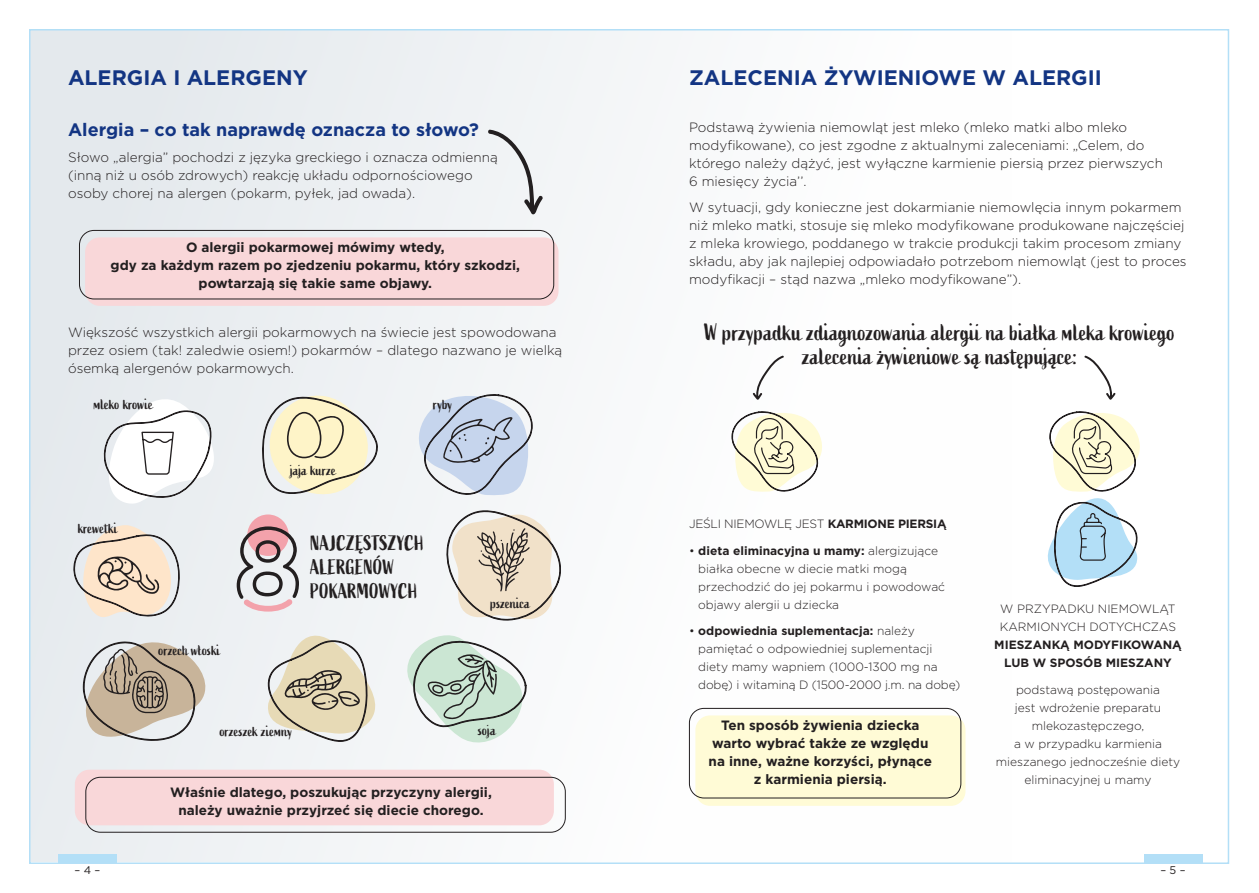
<style>
.page{position:relative;width:1259px;height:893px;background:#fff}
.page>*{position:absolute;margin:0;border:0;box-sizing:border-box;transform-origin:0 0}
.t1{font:24px/24px "Active";color:#231f20;text-align:center}
.t2{font:700 21px "Gotham";color:#133583}
.t3{font:21px/24px "Active";color:#231f20}
.t4{font:700 18px "Gotham";color:#133583}
.t5{font:15px "Active";color:#231f20}
.t6{font:300 13.5px/18px "Gotham";color:#231f20}
.t7{font:700 13.5px/18px "Gotham";color:#231f20;text-align:center}
.t8{font:300 12px/18px "Gotham";color:#231f20}
.t9{font:300 12px "Gotham";letter-spacing:-.02em;color:#231f20}
.t10{font:11.1px "Gotham";color:#231f20}
.s1{font-weight:700}
</style>
<div class="page">
<div style="left:30px;top:30px;width:981px;height:832px;background:linear-gradient(to right,#e4e9ed,#fff)"></div>
<div style="left:85px;top:237px;width:473px;height:69px;background:#f9d7d9;border-radius:15px"></div>
<div style="left:75px;top:770px;width:479px;height:55px;background:#f9d7d9;border-radius:15px"></div>
<div style="left:695px;top:715px;width:270px;height:91px;background:#fffbd6;border-radius:15px"></div>
<div style="left:247px;top:514px;width:42px;height:42px;background:#f3a2ab;border-radius:50%"></div>
<svg style="left:237px;top:526px;width:62px;height:86px"></svg>
<svg style="left:487px;top:129px;width:57px;height:86px"></svg>
<div style="left:79px;top:230px;width:475px;height:69px;border:1px solid #231f20;border-radius:15px"></div>
<div style="left:85px;top:777px;width:481px;height:56px;border:1px solid #231f20;border-radius:15px"></div>
<div style="left:689px;top:708px;width:272px;height:90px;border:1px solid #231f20;border-radius:15px"></div>
<svg style="left:731px;top:411px;width:93px;height:81px"></svg>
<svg style="left:1047px;top:411px;width:93px;height:176px"></svg>
<svg style="left:752px;top:355px;width:32px;height:45px"></svg>
<svg style="left:1084px;top:355px;width:32px;height:45px"></svg>
<svg style="left:103px;top:381px;width:112px;height:123px"></svg>
<svg style="left:416px;top:393px;width:116px;height:103px"></svg>
<svg style="left:73px;top:525px;width:107px;height:93px;background:#dfd2c4"></svg>
<svg style="left:445px;top:510px;width:116px;height:112px"></svg>
<svg style="left:402px;top:632px;width:126px;height:124px"></svg>
<svg style="left:266px;top:620px;width:115px;height:122px"></svg>
<svg style="left:75px;top:639px;width:137px;height:108px;background:#c7bfb4"></svg>
<svg style="left:262px;top:390px;width:116px;height:118px"></svg>
<div style="left:58px;top:855px;width:59px;height:8px;background:#b3dff7"></div>
<div style="left:1143px;top:855px;width:59px;height:8px;background:#b3dff7"></div>
<p class="t2" style="left:68px;top:63px;width:241px">ALERGIA I ALERGENY</p>
<p class="t2" style="left:689px;top:63px;width:414px">ZALECENIA ŻYWIENIOWE W ALERGII</p>
<p class="t4" style="left:68px;top:117px;width:412px">Alergia – co tak naprawdę oznacza to słowo?</p>
<p class="t6" style="left:68px;top:148px;width:431px">Słowo „alergia” pochodzi z języka greckiego i oznacza odmienną (inną niż u osób zdrowych) reakcję układu odpornościowego osoby chorej na alergen (pokarm, pyłek, jad owada).</p>
<p class="t7" style="left:111px;top:238px;width:411px">O alergii pokarmowej mówimy wtedy,<br>gdy za każdym razem po zjedzeniu pokarmu, który szkodzi, powtarzają się takie same objawy.</p>
<p class="t6" style="left:68px;top:323px;width:496px">Większość wszystkich alergii pokarmowych na świecie jest spowodowana przez osiem (tak! zaledwie osiem!) pokarmów – dlatego nazwano je wielką ósemką alergenów pokarmowych.</p>
<p class="t5" style="left:94px;top:395px;width:61px">mleko krowie</p>
<p class="t5" style="left:78px;top:519px;width:41px">krewetki</p>
<p class="t5" style="left:159px;top:642px;width:63px">orzech włoski</p>
<p class="t5" style="left:290px;top:461px;width:47px">jaja kurze</p>
<p class="t5" style="left:433px;top:395px;width:21px">ryby</p>
<p class="t3" style="left:310px;top:532px;width:115px">NAJCZĘSTSZYCH<br>ALERGENÓW<br>POKARMOWYCH</p>
<p class="t5" style="left:490px;top:594px;width:41px">pszenica</p>
<p class="t5" style="left:220px;top:723px;width:74px">orzeszek ziemny</p>
<p class="t5" style="left:478px;top:721px;width:19px">soja</p>
<p class="t7" style="left:170px;top:783px;width:323px">Właśnie dlatego, poszukując przyczyny alergii, należy uważnie przyjrzeć się diecie chorego.</p>
<p class="t6" style="left:689px;top:118px;width:475px">Podstawą żywienia niemowląt jest mleko (mleko matki albo mleko modyfikowane), co jest zgodne z aktualnymi zaleceniami: „Celem, do którego należy dążyć, jest wyłączne karmienie piersią przez pierwszych 6 miesięcy życia’’.</p>
<p class="t6" style="left:689px;top:198px;width:499px">W sytuacji, gdy konieczne jest dokarmianie niemowlęcia innym pokarmem niż mleko matki, stosuje się mleko modyfikowane produkowane najczęściej z mleka krowiego, poddanego w trakcie produkcji takim procesom zmiany składu, aby jak najlepiej odpowiadało potrzebom niemowląt (jest to proces modyfikacji – stąd nazwa „mleko modyfikowane”).</p>
<p class="t1" style="left:704px;top:321px;width:472px">W przypadku zdiagnozowania alergii na białka mleka krowiego zalecenia żywieniowe są następujące:</p>
<p class="t9" style="left:689px;top:517px;width:259px">JEŚLI NIEMOWLĘ JEST <span class="s1">KARMIONE PIERSIĄ</span></p>
<p class="t8" style="left:698px;top:541px;width:248px;text-indent:-9px">• <span class="s1">dieta eliminacyjna u mamy:</span> alergizujące białka obecne w diecie matki mogą przechodzić do jej pokarmu i powodować objawy alergii u dziecka</p>
<p class="t8" style="left:698px;top:622px;width:264px;text-indent:-9px">• <span class="s1">odpowiednia suplementacja:</span> należy pamiętać o odpowiedniej suplementacji diety mamy wapniem (1000-1300 mg na dobę) i witaminą D (1500-2000 j.m. na dobę)</p>
<p class="t7" style="left:708px;top:717px;width:225px">Ten sposób żywienia dziecka warto wybrać także ze względu na inne, ważne korzyści, płynące z karmienia piersią.</p>
<p class="t8" style="left:994px;top:600px;width:189px;text-align:center">W PRZYPADKU NIEMOWLĄT<br>KARMIONYCH DOTYCHCZAS<br><span class="s1">MIESZANKĄ MODYFIKOWANĄ<br>LUB W SPOSÓB MIESZANY</span></p>
<p class="t8" style="left:996px;top:680px;width:186px;text-align:center">podstawą postępowania<br>jest wdrożenie preparatu mlekozastępczego,<br>a w przypadku karmienia mieszanego jednocześnie diety eliminacyjnej u mamy</p>
<p class="t10" style="left:75px;top:863px;width:27px">– 4 –</p>
<p class="t10" style="left:1160px;top:863px;width:27px">– 5 –</p>
</div>
